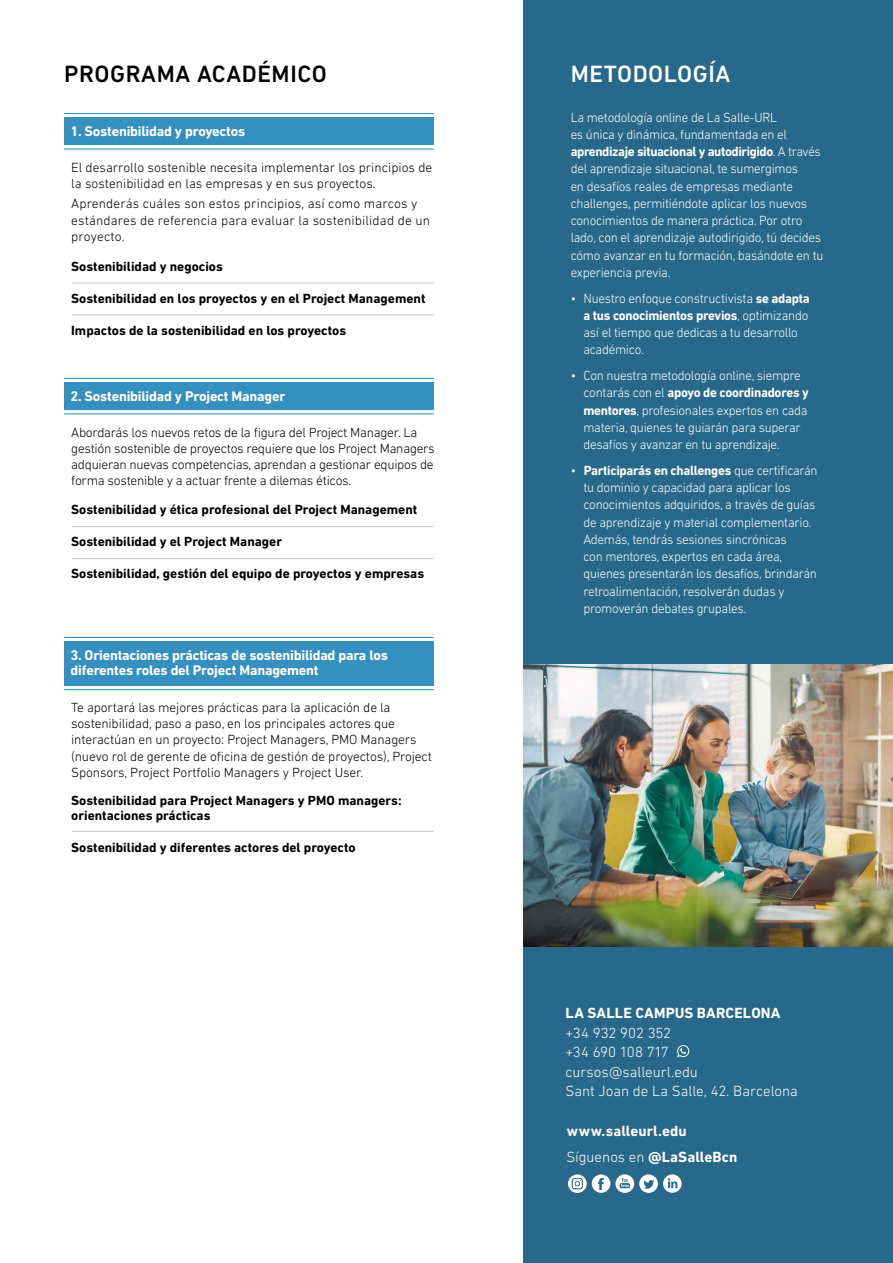
<style>
.page{position:relative;width:893px;height:1263px;background:#fff}
.page>*{position:absolute;margin:0;border:0;box-sizing:border-box;transform-origin:0 0}
.t1{font:500 24px "DIN Next LT Pro";letter-spacing:.025em;color:#000}
.t2{font:500 24px "DIN Next LT Pro";letter-spacing:.025em;color:#fff}
.t3{font:300 15px/19.5px "DIN Next LT Pro";color:#fff}
.t4{font:700 15px "DIN Next LT Pro";letter-spacing:.01em;color:#fff}
.t5{font:700 14.25px/15px "DIN Next LT Pro";letter-spacing:-.015em;color:#fff}
.t6{font:300 13.5px/17.2px "DIN Next LT Pro";letter-spacing:-.02em;color:#fff}
.t7{font:300 13.5px/16.2px "DIN Next LT Pro";letter-spacing:-.01em;color:#000}
.t8{font:700 13.5px/15px "DIN Next LT Pro";color:#000}
.t9{font:300 13.5px/16.2px "DIN Next LT Pro";letter-spacing:.01em;color:#000}
.s1{font-weight:700}
.s2{font-weight:300}
</style>
<div class="page">
<div style="left:523px;top:0;width:370px;height:1263px;background:#28688a"></div>
<img style="left:523px;top:665px;width:370px;height:281px">
<svg style="left:677px;top:1045px;width:12px;height:12px"></svg>
<svg style="left:568px;top:1174px;width:114px;height:19px"></svg>
<hr style="left:72px;top:283px;width:362px;height:1px;background:#c6c6c6">
<hr style="left:72px;top:526px;width:362px;height:1px;background:#c6c6c6">
<hr style="left:72px;top:831px;width:362px;height:1px;background:#c6c6c6">
<hr style="left:72px;top:315px;width:362px;height:1px;background:#c6c6c6">
<hr style="left:72px;top:558px;width:362px;height:1px;background:#c6c6c6">
<div style="left:64px;top:118px;width:370px;height:27px;background:#358fbf"></div>
<div style="left:64px;top:382px;width:370px;height:27px;background:#358fbf"></div>
<div style="left:64px;top:641px;width:370px;height:44px;background:#358fbf"></div>
<hr style="left:64px;top:113px;width:370px;height:1px;background:#358fbf">
<hr style="left:64px;top:378px;width:370px;height:1px;background:#358fbf">
<hr style="left:64px;top:637px;width:370px;height:1px;background:#358fbf">
<hr style="left:64px;top:148px;width:370px;height:2px;background:#358fbf">
<hr style="left:64px;top:413px;width:370px;height:1px;background:#358fbf">
<hr style="left:64px;top:689px;width:370px;height:1px;background:#358fbf">
<h1 class="t1" style="left:64px;top:60px;width:264px">PROGRAMA ACADÉMICO</h1>
<h1 class="t2" style="left:571px;top:60px;width:161px">METODOLOGÍA</h1>
<p class="t6" style="left:571px;top:108px;width:254px">La metodología online de La Salle-URL<br>es única y dinámica, fundamentada en el <span class="s1">aprendizaje situacional y autodirigido</span>. A través del aprendizaje situacional, te sumergimos<br>en desafíos reales de empresas mediante challenges, permitiéndote aplicar los nuevos conocimientos de manera práctica. Por otro lado, con el aprendizaje autodirigido, tú decides cómo avanzar en tu formación, basándote en tu experiencia previa.</p>
<p class="t6" style="left:583px;top:289px;width:228px;text-indent:-13px">• Nuestro enfoque constructivista <span class="s1">se adapta a tus conocimientos previos</span>, optimizando así el tiempo que dedicas a tu desarrollo académico.</p>
<p class="t6" style="left:583px;top:367px;width:227px;text-indent:-13px">• Con nuestra metodología online, siempre contarás con el <span class="s1">apoyo de coordinadores y mentores</span>, profesionales expertos en cada materia, quienes te guiarán para superar desafíos y avanzar en tu aprendizaje.</p>
<p class="t6" style="left:583px;top:462px;width:236px;text-indent:-13px">• <span class="s1">Participarás en challenges</span> que certificarán tu dominio y capacidad para aplicar los conocimientos adquiridos, a través de guías de aprendizaje y material complementario.<br>Además, tendrás sesiones sincrónicas<br>con mentores, expertos en cada área, quienes presentarán los desafíos, brindarán retroalimentación, resolverán dudas y promoverán debates grupales.</p>
<p class="t5" style="left:71px;top:124px;width:176px">1. Sostenibilidad y proyectos</p>
<p class="t7" style="left:71px;top:159px;width:363px">El desarrollo sostenible necesita implementar los principios de la sostenibilidad en las empresas y en sus proyectos.</p>
<p class="t9" style="left:71px;top:196px;width:360px">Aprenderás cuáles son estos principios, así como marcos y estándares de referencia para evaluar la sostenibilidad de un proyecto.</p>
<p class="t8" style="left:71px;top:259px;width:153px">Sostenibilidad y negocios</p>
<p class="t8" style="left:71px;top:291px;width:356px">Sostenibilidad en los proyectos y en el Project Management</p>
<p class="t8" style="left:71px;top:323px;width:276px">Impactos de la sostenibilidad en los proyectos</p>
<p class="t5" style="left:71px;top:389px;width:216px">2. Sostenibilidad y Project Manager</p>
<p class="t7" style="left:71px;top:424px;width:365px">Abordarás los nuevos retos de la figura del Project Manager. La gestión sostenible de proyectos requiere que los Project Managers adquieran nuevas competencias, aprendan a gestionar equipos de forma sostenible y a actuar frente a dilemas éticos.</p>
<p class="t8" style="left:71px;top:502px;width:348px">Sostenibilidad y ética profesional del Project Management</p>
<p class="t8" style="left:71px;top:534px;width:212px">Sostenibilidad y el Project Manager</p>
<p class="t8" style="left:71px;top:566px;width:354px">Sostenibilidad, gestión del equipo de proyectos y empresas</p>
<p class="t5" style="left:71px;top:648px;width:319px">3. Orientaciones prácticas de sostenibilidad para los diferentes roles del Project Management</p>
<p class="t7" style="left:71px;top:699px;width:362px">Te aportará las mejores prácticas para la aplicación de la sostenibilidad, paso a paso, en los principales actores que interactúan en un proyecto: Project Managers, PMO Managers (nuevo rol de gerente de oficina de gestión de proyectos), Project Sponsors, Project Portfolio Managers y Project User.</p>
<p class="t8" style="left:71px;top:793px;width:332px">Sostenibilidad para Project Managers y PMO managers: orientaciones prácticas</p>
<p class="t8" style="left:71px;top:840px;width:286px">Sostenibilidad y diferentes actores del proyecto</p>
<p class="t4" style="left:566px;top:1004px;width:217px">LA SALLE CAMPUS BARCELONA</p>
<p class="t3" style="left:566px;top:1023px;width:234px">+34 932 902 352<br>+34 690 108 717 cursos@salleurl.edu<br>Sant Joan de La Salle, 42. Barcelona</p>
<p class="t4" style="left:567px;top:1122px;width:121px">www.salleurl.edu</p>
<p class="t4" style="left:566px;top:1148px;width:172px"><span class="s2">Síguenos en</span> @LaSalleBcn</p>
</div>
